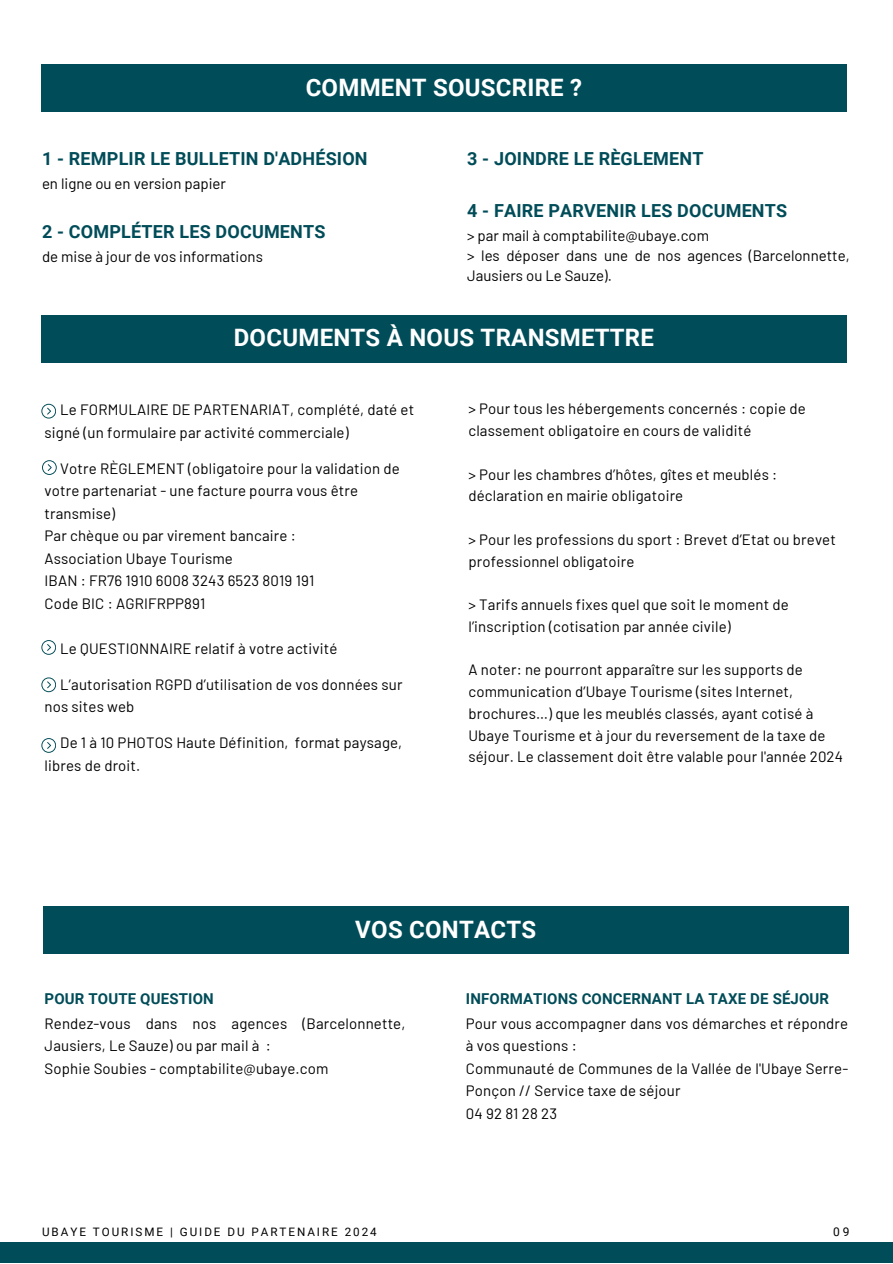
<style>
.page{position:relative;width:893px;height:1264px;background:#fff}
.page>*{position:absolute;margin:0;border:0;box-sizing:border-box;transform-origin:0 0}
.t1{font:700 24px "Roboto";letter-spacing:.01em;color:#fff}
.t2{font:700 18px "Roboto";letter-spacing:.01em;color:#004c58}
.t3{font:15px/22.5px "Barlow";letter-spacing:.01em;color:#000}
.t4{font:700 15px "Roboto";letter-spacing:.01em;color:#004c58}
.t5{font:12px "Roboto";color:#000}
.t6{font:11.7px "Roboto";letter-spacing:.17em;color:#000}
</style>
<div class="page">
<div style="left:0;top:1242px;width:892px;height:20px;background:#004c58"></div>
<div style="left:41px;top:64px;width:805px;height:48px;background:#004c58"></div>
<div style="left:41px;top:315px;width:805px;height:47px;background:#004c58"></div>
<svg style="left:41px;top:404px;width:15px;height:14px"></svg>
<div style="left:43px;top:906px;width:805px;height:47px;background:#004c58"></div>
<svg style="left:42px;top:460px;width:15px;height:15px"></svg>
<svg style="left:41px;top:640px;width:15px;height:14px"></svg>
<svg style="left:41px;top:677px;width:15px;height:15px"></svg>
<svg style="left:41px;top:738px;width:15px;height:14px"></svg>
<p class="t1" style="left:306px;top:73px;width:278px">COMMENT SOUSCRIRE ?</p>
<p class="t2" style="left:42px;top:149px;width:327px">1 - REMPLIR LE BULLETIN D'ADHÉSION</p>
<p class="t3" style="left:42px;top:172px;width:185px">en ligne ou en version papier</p>
<p class="t2" style="left:42px;top:222px;width:285px">2 - COMPLÉTER LES DOCUMENTS</p>
<p class="t3" style="left:42px;top:245px;width:222px">de mise à jour de vos informations</p>
<p class="t2" style="left:467px;top:149px;width:238px">3 - JOINDRE LE RÈGLEMENT</p>
<p class="t2" style="left:467px;top:201px;width:321px">4 - FAIRE PARVENIR LES DOCUMENTS</p>
<p class="t3" style="left:467px;top:224px;width:243px">&gt; par mail à comptabilite@ubaye.com</p>
<p class="t3" style="left:467px;top:245px;width:384px;line-height:20.2px">&gt; les déposer dans une de nos agences (Barcelonnette,<br>Jausiers ou Le Sauze).</p>
<p class="t1" style="left:234px;top:324px;width:421px">DOCUMENTS À NOUS TRANSMETTRE</p>
<p class="t3" style="left:45px;top:398px;width:371px;text-indent:16px">Le FORMULAIRE DE PARTENARIAT, complété, daté et signé (un formulaire par activité commerciale)</p>
<p class="t3" style="left:45px;top:456px;width:357px;text-indent:16px">Votre RÈGLEMENT (obligatoire pour la validation de votre partenariat - une facture pourra vous être transmise)</p>
<p class="t3" style="left:45px;top:524px;width:253px">Par chèque ou par virement bancaire :</p>
<p class="t3" style="left:45px;top:546px;width:190px">Association Ubaye Tourisme</p>
<p class="t3" style="left:45px;top:569px;width:271px">IBAN : FR76 1910 6008 3243 6523 8019 191</p>
<p class="t3" style="left:45px;top:591px;width:162px">Code BIC : AGRIFRPP891</p>
<p class="t3" style="left:60px;top:636px;width:278px">Le QUESTIONNAIRE relatif à votre activité</p>
<p class="t3" style="left:45px;top:672px;width:359px;text-indent:16px">L’autorisation RGPD d’utilisation de vos données sur nos sites web</p>
<p class="t3" style="left:45px;top:730px;width:359px;text-indent:16px">De 1 à 10 PHOTOS Haute Définition, format paysage, libres de droit.</p>
<p class="t3" style="left:468px;top:397px;width:339px;line-height:21.8px">&gt; Pour tous les hébergements concernés : copie de classement obligatoire en cours de validité</p>
<p class="t3" style="left:468px;top:463px;width:310px;line-height:21.8px">&gt; Pour les chambres d’hôtes, gîtes et meublés : déclaration en mairie obligatoire</p>
<p class="t3" style="left:468px;top:528px;width:369px;line-height:21.8px">&gt; Pour les professions du sport : Brevet d’Etat ou brevet professionnel obligatoire</p>
<p class="t3" style="left:468px;top:593px;width:322px;line-height:21.8px">&gt; Tarifs annuels fixes quel que soit le moment de l’inscription (cotisation par année civile)</p>
<p class="t3" style="left:468px;top:658px;width:376px;line-height:21.8px">A noter: ne pourront apparaître sur les supports de communication d’Ubaye Tourisme (sites Internet, brochures…) que les meublés classés, ayant cotisé à Ubaye Tourisme et à jour du reversement de la taxe de séjour. Le classement doit être valable pour l'année 2024</p>
<p class="t1" style="left:355px;top:915px;width:182px">VOS CONTACTS</p>
<p class="t4" style="left:45px;top:989px;width:171px">POUR TOUTE QUESTION</p>
<p class="t3" style="left:45px;top:1011px;width:362px">Rendez-vous dans nos agences (Barcelonnette,<br>Jausiers, Le Sauze) ou par mail à :</p>
<p class="t3" style="left:45px;top:1056px;width:285px">Sophie Soubies - comptabilite@ubaye.com</p>
<p class="t4" style="left:466px;top:989px;width:365px">INFORMATIONS CONCERNANT LA TAXE DE SÉJOUR</p>
<p class="t3" style="left:466px;top:1011px;width:384px">Pour vous accompagner dans vos démarches et répondre à vos questions :</p>
<p class="t3" style="left:466px;top:1056px;width:384px">Communauté de Communes de la Vallée de l'Ubaye Serre-<br>Ponçon // Service taxe de séjour</p>
<p class="t3" style="left:466px;top:1101px;width:93px">04 92 81 28 23</p>
<p class="t6" style="left:42px;top:1225px;width:336px">UBAYE TOURISME | GUIDE DU PARTENAIRE 2024</p>
<p class="t5" style="left:833px;top:1224px;width:18px">09</p>
</div>
